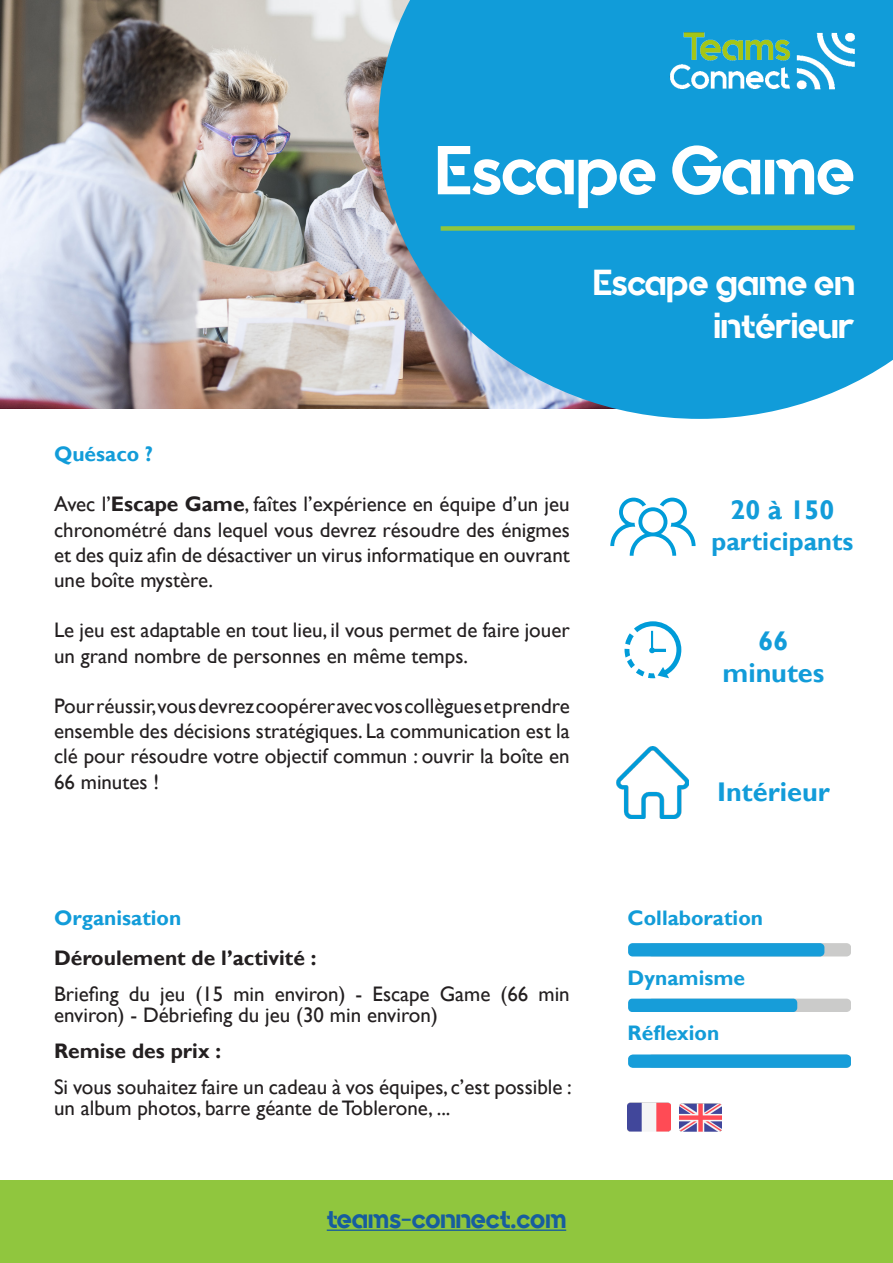
<style>
.page{position:relative;width:893px;height:1263px;background:#fff}
.page>*{position:absolute;margin:0;border:0;box-sizing:border-box;transform-origin:0 0}
.t1{font:69px "Quantify";letter-spacing:-.005em;color:#fff}
.t2{font:36px "Quantify";color:#fff}
.t3{font:700 27px "Gill Sans";color:#129cd9}
.t4{font:27px "Quantify";color:#175d9e}
.t5{font:700 25.5px "Gill Sans";color:#129cd9}
.t6{font:21px/25.2px "Gill Sans";color:#231f20;text-align:justify}
.t7{font:700 21px "Gill Sans";color:#231f20}
.t8{font:700 21px "Gill Sans";color:#129cd8}
.t9{font:700 21px "Gill Sans";color:#129cd9}
.s1{font-weight:700}
</style>
<div class="page">
<img style="left:0;top:0;width:378px;height:408px">
<div style="left:0;top:1180px;width:893px;height:83px;background:#90c63e"></div>
<hr style="left:327px;top:1229px;width:239px;height:2px;background:#175d9e">
<svg style="left:610px;top:498px;width:86px;height:58px"></svg>
<svg style="left:624px;top:621px;width:57px;height:57px"></svg>
<svg style="left:378px;top:0;width:515px;height:419px;background:#27a0d5"></svg>
<svg style="left:436px;top:223px;width:423px;height:10px;background:#48ae95"></svg>
<img style="left:670px;top:32px;width:185px;height:64px">
<div style="left:648px;top:999px;width:203px;height:12px;background:#cbcbca;border-radius:5px"></div>
<div style="left:628px;top:999px;width:169px;height:12px;background:#179dd9;border-radius:4px"></div>
<div style="left:648px;top:943px;width:203px;height:13px;background:#cbcbca;border-radius:5px"></div>
<div style="left:628px;top:943px;width:196px;height:13px;background:#179dd9;border-radius:4px"></div>
<div style="left:628px;top:1054px;width:223px;height:13px;background:#179dd9;border-radius:5px"></div>
<img style="left:617px;top:746px;width:72px;height:72px">
<img style="left:679px;top:1103px;width:42px;height:29px">
<img style="left:628px;top:1102px;width:42px;height:30px">
<p class="t1" style="left:435px;top:131px;width:421px">Escape Game</p>
<p class="t2" style="left:593px;top:262px;width:263px">Escape game en</p>
<p class="t2" style="left:714px;top:305px;width:142px">intérieur</p>
<p class="t9" style="left:54px;top:441px;width:101px">Quésaco ?</p>
<p class="t6" style="left:54px;top:492px;width:517px">Avec l’<span class="s1">Escape Game</span>, faîtes l’expérience en équipe d’un jeu chronométré dans lequel vous devrez résoudre des énigmes et des quiz afin de désactiver un virus informatique en ouvrant une boîte mystère.</p>
<p class="t6" style="left:54px;top:618px;width:517px">Le jeu est adaptable en tout lieu, il vous permet de faire jouer un grand nombre de personnes en même temps.</p>
<p class="t6" style="left:54px;top:694px;width:517px">Pour réussir,vous devrez coopérer avec vos collègues et prendre ensemble des décisions stratégiques. La communication est la clé pour résoudre votre objectif commun : ouvrir la boîte en 66 minutes !</p>
<p class="t3" style="left:730px;top:494px;width:105px">20 à 150</p>
<p class="t5" style="left:711px;top:526px;width:143px">participants</p>
<p class="t3" style="left:759px;top:624px;width:31px">66</p>
<p class="t3" style="left:723px;top:657px;width:103px">minutes</p>
<p class="t3" style="left:717px;top:775px;width:114px">Intérieur</p>
<p class="t9" style="left:54px;top:905px;width:129px">Organisation</p>
<p class="t7" style="left:54px;top:945px;width:264px">Déroulement de l’activité :</p>
<p class="t6" style="left:54px;top:984px;width:517px;line-height:21px">Briefing du jeu (15 min environ) - Escape Game (66 min environ) - Débriefing du jeu (30 min environ)</p>
<p class="t7" style="left:54px;top:1038px;width:169px">Remise des prix :</p>
<p class="t6" style="left:54px;top:1074px;width:519px">Si vous souhaitez faire un cadeau à vos équipes, c’est possible :</p>
<p class="t6" style="left:54px;top:1095px;width:398px">un album photos, barre géante de Toblerone, ...</p>
<p class="t4" style="left:327px;top:1203px;width:241px">teams-connect.com</p>
<p class="t8" style="left:628px;top:905px;width:137px">Collaboration</p>
<p class="t8" style="left:628px;top:965px;width:119px">Dynamisme</p>
<p class="t8" style="left:628px;top:1020px;width:93px">Réflexion</p>
</div>
